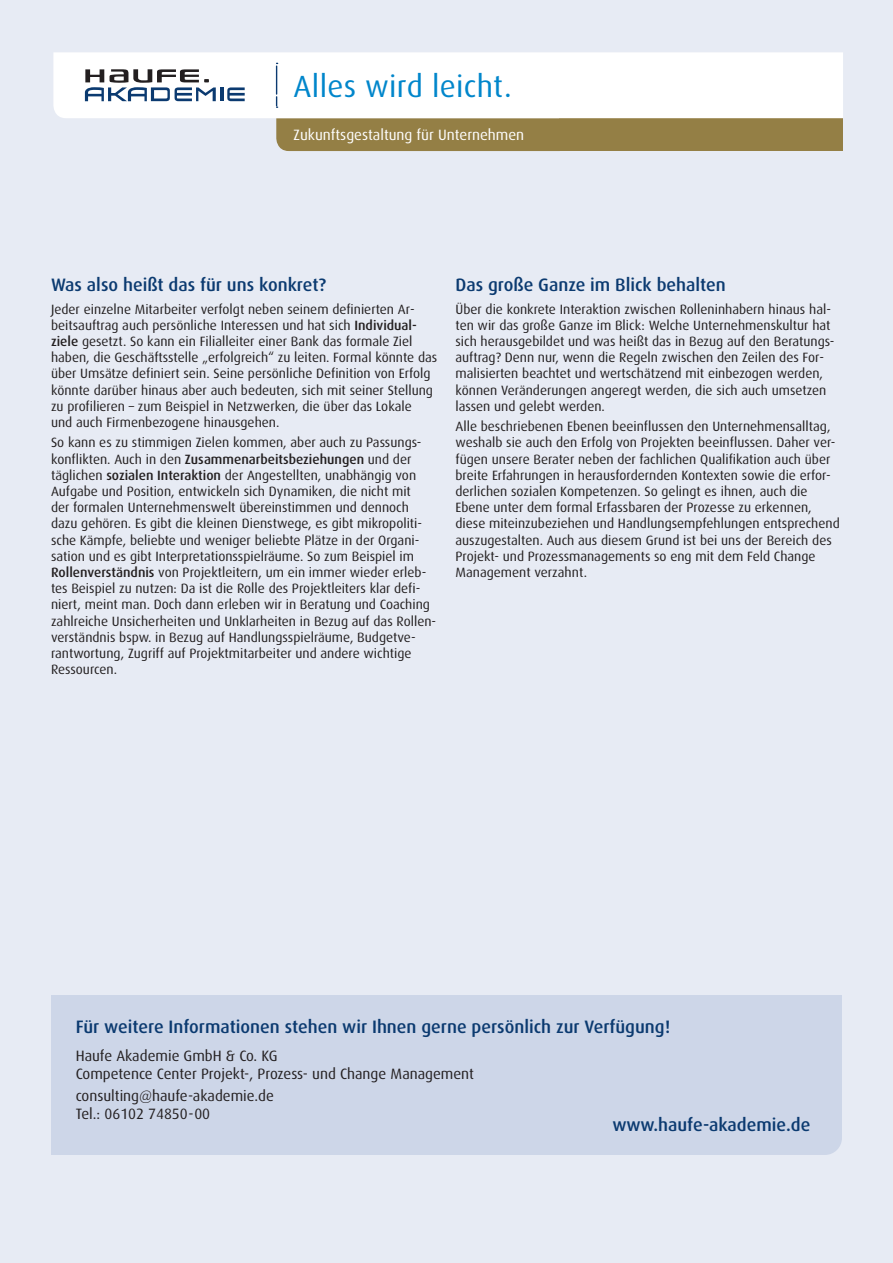
<style>
.page{position:relative;width:893px;height:1263px;background:#e7ebf4}
.page>*{position:absolute;margin:0;border:0;box-sizing:border-box;transform-origin:0 0}
.t1{font:30.75px "Dax";letter-spacing:.01em;color:#0086cb}
.t2{font:500 18px "Dax";color:#0b3a70}
.t3{font:15px/18px "Dax";color:#231f20}
.t4{font:15px "Dax";color:#fff}
.t5{font:13.5px/16.2px "Dax";color:#231f20}
.s1{font-weight:500}
</style>
<div class="page">
<div style="left:455px;top:996px;width:387px;height:159px;background:#cdd6e8;border-radius:17px"></div>
<div style="left:51px;top:996px;width:699px;height:159px;background:#cdd6e8"></div>
<div style="left:455px;top:996px;width:387px;height:103px;background:#cdd6e8"></div>
<div style="left:276px;top:118px;width:284px;height:33px;background:#947f45"></div>
<div style="left:560px;top:118px;width:283px;height:33px;background:#947f45"></div>
<div style="left:53px;top:52px;width:790px;height:66px;background:#fff"></div>
<svg style="left:276px;top:63px;width:2px;height:45px"></svg>
<svg style="left:85px;top:69px;width:160px;height:32px;background:#aeb7c1"></svg>
<h1 class="t1" style="left:294px;top:72px;width:220px">Alles wird leicht.</h1>
<p class="t4" style="left:294px;top:128px;width:232px">Zukunftsgestaltung für Unternehmen</p>
<h2 class="t2" style="left:51px;top:277px;width:277px">Was also heißt das für uns konkret?</h2>
<p class="t5" style="left:51px;top:302px;width:388px">Jeder einzelne Mitarbeiter verfolgt neben seinem definierten Ar&shy;beitsauftrag auch persönliche Interessen und hat sich <span class="s1">Individual&shy;ziele</span> gesetzt. So kann ein Filialleiter einer Bank das formale Ziel haben, die Geschäftsstelle „erfolgreich“ zu leiten. Formal könnte das über Umsätze definiert sein. Seine persönliche Definition von Erfolg könnte darüber hinaus aber auch bedeuten, sich mit seiner Stellung zu profilieren – zum Beispiel in Netzwerken, die über das Lokale<br>und auch Firmenbezogene hinausgehen.</p>
<p class="t5" style="left:51px;top:436px;width:387px">So kann es zu stimmigen Zielen kommen, aber auch zu Passungs&shy;konflikten. Auch in den <span class="s1">Zusammenarbeitsbeziehungen</span> und der täglichen <span class="s1">sozialen Interaktion</span> der Angestellten, unabhängig von Aufgabe und Position, entwickeln sich Dynamiken, die nicht mit<br>der formalen Unternehmenswelt übereinstimmen und dennoch dazu gehören. Es gibt die kleinen Dienstwege, es gibt mikropoliti&shy;sche Kämpfe, beliebte und weniger beliebte Plätze in der Organi&shy;sation und es gibt Interpretationsspielräume. So zum Beispiel im <span class="s1">Rollenverständnis</span> von Projektleitern, um ein immer wieder erleb&shy;tes Beispiel zu nutzen: Da ist die Rolle des Projektleiters klar defi&shy;niert, meint man. Doch dann erleben wir in Beratung und Coaching zahlreiche Unsicherheiten und Unklarheiten in Bezug auf das Rollen&shy;verständnis bspw. in Bezug auf Handlungsspielräume, Budgetve&shy;rantwortung, Zugriff auf Projektmitarbeiter und andere wichtige Ressourcen.</p>
<h2 class="t2" style="left:455px;top:277px;width:272px">Das große Ganze im Blick behalten</h2>
<p class="t5" style="left:455px;top:302px;width:380px">Über die konkrete Interaktion zwischen Rolleninhabern hinaus hal&shy;ten wir das große Ganze im Blick: Welche Unternehmenskultur hat sich herausgebildet und was heißt das in Bezug auf den Beratungs&shy;auftrag? Denn nur, wenn die Regeln zwischen den Zeilen des For&shy;malisierten beachtet und wertschätzend mit einbezogen werden, können Veränderungen angeregt werden, die sich auch umsetzen lassen und gelebt werden.</p>
<p class="t5" style="left:455px;top:419px;width:386px">Alle beschriebenen Ebenen beeinflussen den Unternehmensalltag, weshalb sie auch den Erfolg von Projekten beeinflussen. Daher ver&shy;fügen unsere Berater neben der fachlichen Qualifikation auch über breite Erfahrungen in herausfordernden Kontexten sowie die erfor&shy;derlichen sozialen Kompetenzen. So gelingt es ihnen, auch die Ebene unter dem formal Erfassbaren der Prozesse zu erkennen, diese miteinzubeziehen und Handlungsempfehlungen entsprechend auszugestalten. Auch aus diesem Grund ist bei uns der Bereich des Projekt- und Prozessmanagements so eng mit dem Feld Change Management verzahnt.</p>
<h2 class="t2" style="left:76px;top:1019px;width:596px">Für weitere Informationen stehen wir Ihnen gerne persönlich zur Verfügung!</h2>
<p class="t3" style="left:76px;top:1047px;width:400px">Haufe Akademie GmbH &amp; Co. KG<br>Competence Center Projekt-, Prozess- und Change Management</p>
<p class="t3" style="left:76px;top:1088px;width:200px">consulting@haufe-akademie.de<br>Tel.: 06102 74850-00</p>
<h2 class="t2" style="left:612px;top:1117px;width:200px">www.haufe-akademie.de</h2>
</div>
